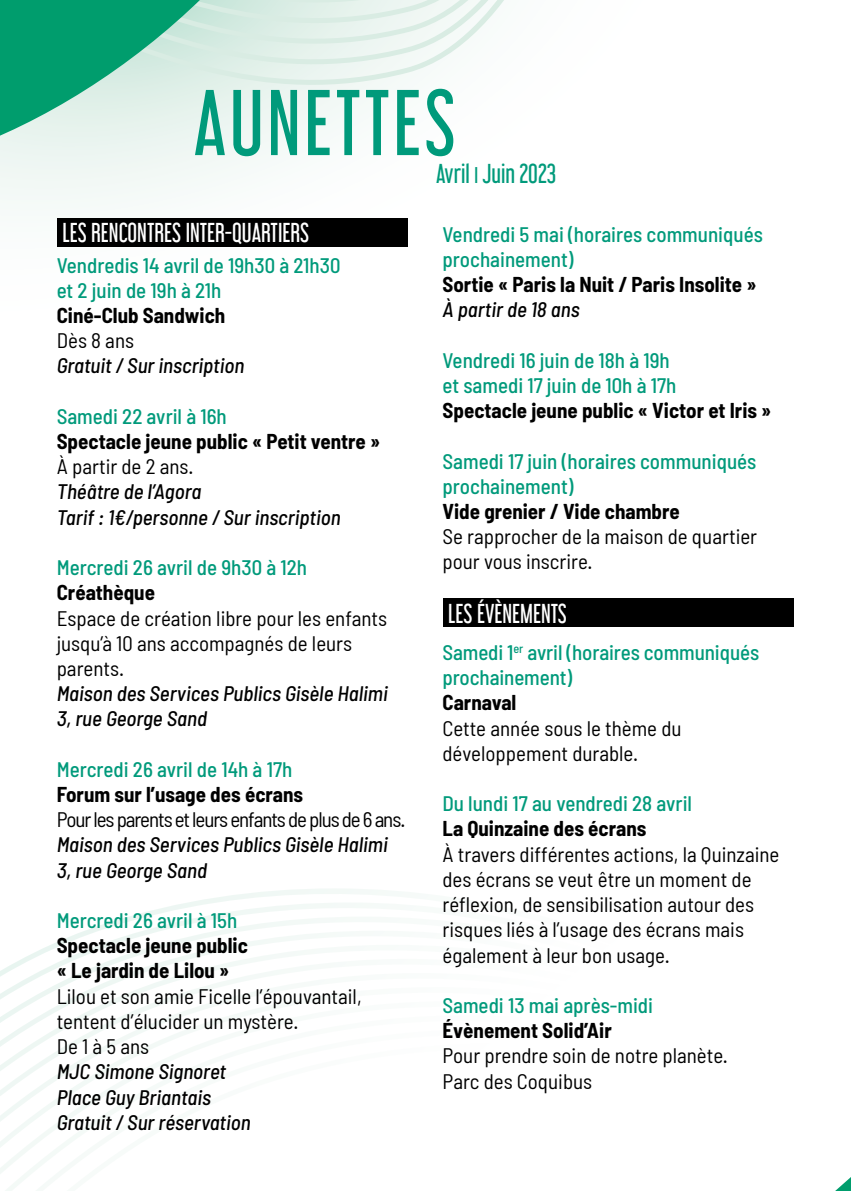
<style>
.page{position:relative;width:851px;height:1191px;background:#fff}
.page>*{position:absolute;margin:0;border:0;box-sizing:border-box;transform-origin:0 0}
.t1{font:83.2px "Libel Suit Rg";letter-spacing:.04em;color:#009a7b}
.t2{font:24px "Libel Suit Rg";color:#fff}
.t3{font:24px "Libel Suit Rg";color:#009a7b}
.t4{font:semi-condensed 21px/25.2px "Barlow";color:#000}
.t5{font:500 semi-condensed 21px/25.2px "Barlow";color:#009a7b}
.t6{font:700 semi-condensed 21px/25.2px "Barlow";color:#000}
.t7{font:italic 500 semi-condensed 21px/25.2px "Barlow";color:#000}
.t8{font:semi-condensed 21px "Barlow";letter-spacing:-.05em;color:#000}
.s1{font-size:20px}
</style>
<div class="page">
<div style="left:443px;top:599px;width:350px;height:28px;background:#000"></div>
<svg style="left:266px;top:0;width:238px;height:138px;fill:#f2f8f5"></svg>
<svg style="left:0;top:0;width:266px;height:202px"></svg>
<svg style="left:0;top:889px;width:380px;height:180px"></svg>
<svg style="left:0;top:1069px;width:850px;height:122px"></svg>
<div style="left:57px;top:218px;width:350px;height:29px;background:#000"></div>
<h1 class="t1" style="left:193px;top:55px;width:264px">AUNETTES</h1>
<p class="t3" style="left:436px;top:154px;width:121px">Avril <span class="s1">I</span> Juin 2023</p>
<p class="t2" style="left:62px;top:213px;width:248px">LES RENCONTRES INTER-QUARTIERS</p>
<p class="t5" style="left:57px;top:252px;width:285px">Vendredis 14 avril de 19h30 à 21h30 et 2 juin de 19h à 21h</p>
<p class="t6" style="left:57px;top:302px;width:170px">Ciné-Club Sandwich</p>
<p class="t4" style="left:57px;top:327px;width:79px">Dès 8 ans</p>
<p class="t7" style="left:57px;top:353px;width:189px">Gratuit / Sur inscription</p>
<p class="t5" style="left:57px;top:403px;width:172px">Samedi 22 avril à 16h</p>
<p class="t6" style="left:57px;top:428px;width:325px">Spectacle jeune public « Petit ventre »</p>
<p class="t4" style="left:57px;top:453px;width:138px">À partir de 2 ans.</p>
<p class="t7" style="left:57px;top:479px;width:285px">Théâtre de l’Agora<br>Tarif : 1€/personne / Sur inscription</p>
<p class="t5" style="left:57px;top:554px;width:252px">Mercredi 26 avril de 9h30 à 12h</p>
<p class="t6" style="left:57px;top:579px;width:100px">Créathèque</p>
<p class="t4" style="left:57px;top:605px;width:332px">Espace de création libre pour les enfants jusqu’à 10 ans accompagnés de leurs parents.</p>
<p class="t7" style="left:57px;top:680px;width:332px">Maison des Services Publics Gisèle Halimi<br>3, rue George Sand</p>
<p class="t5" style="left:57px;top:756px;width:237px">Mercredi 26 avril de 14h à 17h</p>
<p class="t6" style="left:57px;top:781px;width:248px">Forum sur l’usage des écrans</p>
<p class="t8" style="left:57px;top:806px;width:350px">Pour les parents et leurs enfants de plus de 6 ans.</p>
<p class="t7" style="left:57px;top:831px;width:332px">Maison des Services Publics Gisèle Halimi<br>3, rue George Sand</p>
<p class="t5" style="left:57px;top:907px;width:182px">Mercredi 26 avril à 15h</p>
<p class="t6" style="left:57px;top:932px;width:193px">Spectacle jeune public « Le jardin de Lilou »</p>
<p class="t4" style="left:57px;top:983px;width:306px">Lilou et son amie Ficelle l’épouvantail, tentent d’élucider un mystère.<br>De 1 à 5 ans</p>
<p class="t7" style="left:57px;top:1058px;width:195px">MJC Simone Signoret<br>Place Guy Briantais<br>Gratuit / Sur réservation</p>
<p class="t5" style="left:442px;top:221px;width:322px">Vendredi 5 mai (horaires communiqués prochainement)</p>
<p class="t6" style="left:442px;top:271px;width:315px">Sortie « Paris la Nuit / Paris Insolite »</p>
<p class="t7" style="left:442px;top:297px;width:138px">À partir de 18 ans</p>
<p class="t5" style="left:442px;top:347px;width:235px">Vendredi 16 juin de 18h à 19h et samedi 17 juin de 10h à 17h</p>
<p class="t6" style="left:442px;top:397px;width:330px">Spectacle jeune public « Victor et Iris »</p>
<p class="t5" style="left:442px;top:448px;width:315px">Samedi 17 juin (horaires communiqués prochainement)</p>
<p class="t6" style="left:442px;top:498px;width:239px">Vide grenier / Vide chambre</p>
<p class="t4" style="left:442px;top:523px;width:316px">Se rapprocher de la maison de quartier pour vous inscrire.</p>
<p class="t2" style="left:448px;top:594px;width:120px">LES ÉVÈNEMENTS</p>
<p class="t5" style="left:442px;top:639px;width:318px">Samedi 1<sup>er</sup> avril (horaires communiqués prochainement)</p>
<p class="t6" style="left:442px;top:689px;width:75px">Carnaval</p>
<p class="t4" style="left:442px;top:715px;width:240px">Cette année sous le thème du développement durable.</p>
<p class="t5" style="left:442px;top:790px;width:251px">Du lundi 17 au vendredi 28 avril</p>
<p class="t6" style="left:442px;top:815px;width:205px">La Quinzaine des écrans</p>
<p class="t4" style="left:442px;top:841px;width:338px">À travers différentes actions, la Quinzaine des écrans se veut être un moment de réflexion, de sensibilisation autour des risques liés à l’usage des écrans mais également à leur bon usage.</p>
<p class="t5" style="left:442px;top:992px;width:212px">Samedi 13 mai après-midi</p>
<p class="t6" style="left:442px;top:1017px;width:171px">Évènement Solid’Air</p>
<p class="t4" style="left:442px;top:1042px;width:287px">Pour prendre soin de notre planète.<br>Parc des Coquibus</p>
</div>
